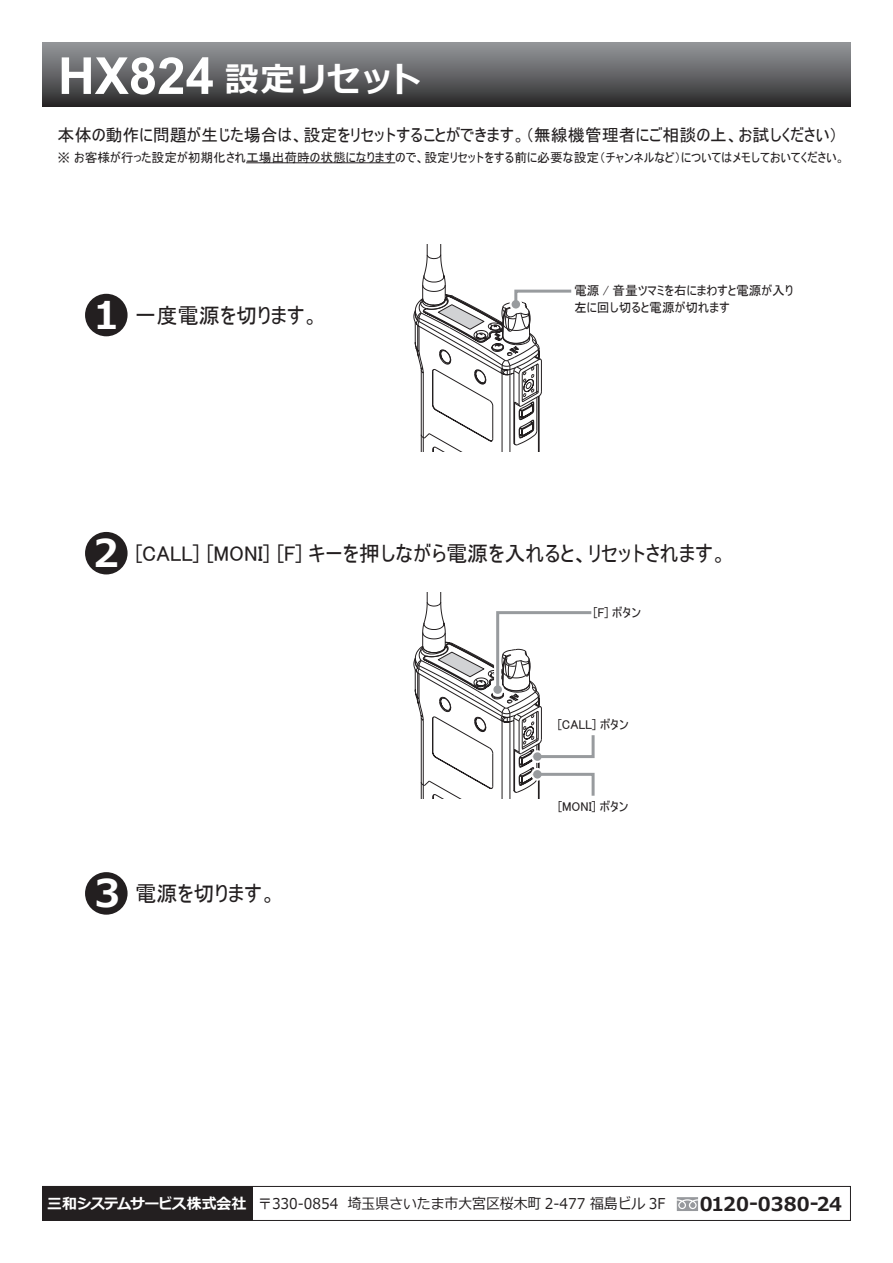
<style>
.page{position:relative;width:893px;height:1263px;background:#fff}
.page>*{position:absolute;margin:0;border:0;box-sizing:border-box;transform-origin:0 0}
.t1{font:700 51px "Arial";color:#fff}
.t2{font:700 38.25px "Meiryo";color:#fff}
.t3{font:700 34.05px "Meiryo";letter-spacing:-.01em;color:#fff}
.t4{font:21.3px "MS UI Gothic";color:#231f20}
.t5{font:700 19.2px "Meiryo";color:#231f20}
.t6{font:16.95px "MS UI Gothic";color:#231f20}
.t7{font:14.85px "Meiryo";color:#231f20;scale:.93 1}
.t8{font:12.75px/17px "MS UI Gothic";color:#231f20}
.s1{font-weight:700;color:#fff}
</style>
<div class="page">
<svg style="left:677px;top:1197px;width:21px;height:14px"></svg>
<div style="left:43px;top:1186px;width:210px;height:34px;background:#231f20"></div>
<div style="left:42px;top:1186px;width:809px;height:35px;border:1px solid #231f20"></div>
<div style="left:43px;top:43px;width:808px;height:63px;background:linear-gradient(to bottom,#97999d,#2c2b2c)"></div>
<div style="left:85px;top:294px;width:43px;height:42px;background:#231f20;border-radius:50%"></div>
<div style="left:85px;top:532px;width:43px;height:42px;background:#231f20;border-radius:50%"></div>
<div style="left:85px;top:872px;width:43px;height:43px;background:#231f20;border-radius:50%"></div>
<svg style="left:413px;top:245px;width:159px;height:206px"></svg>
<svg style="left:413px;top:592px;width:182px;height:207px"></svg>
<hr style="left:246px;top:162px;width:149px;height:1px;background:#231f20">
<h1 class="t1" style="left:58px;top:40px;width:157px">HX824</h1>
<h3 class="t3" style="left:225px;top:55px;width:198px">設定リセット</h3>
<h3 class="t6" style="left:58px;top:126px;width:782px">本体の動作に問題が生じた場合は、設定をリセットすることができます。（無線機管理者にご相談の上、お試しください）</h3>
<p class="t8" style="left:58px;top:149px;width:789px">※ お客様が行った設定が初期化され工場出荷時の状態になりますので、設定リセットをする前に必要な設定（チャンネルなど）についてはメモしておいてください。</p>
<h2 class="t2" style="left:93px;top:288px;width:27px">1</h2>
<h3 class="t4" style="left:135px;top:305px;width:185px">一度電源を切ります。</h3>
<p class="t8" style="left:574px;top:282px;width:220px">電源 / 音量ツマミを右にまわすと電源が入り左に回し切ると電源が切れます</p>
<h2 class="t2" style="left:93px;top:526px;width:27px">2</h2>
<h3 class="t4" style="left:135px;top:543px;width:594px">[CALL] [MONI] [F] キーを押しながら電源を入れると、リセットされます。</h3>
<p class="t8" style="left:593px;top:604px;width:49px">[F] ボタン</p>
<h2 class="t2" style="left:94px;top:866px;width:27px">3</h2>
<h3 class="t4" style="left:135px;top:883px;width:143px">電源を切ります。</h3>
<p class="t8" style="left:558px;top:716px;width:72px">[CALL] ボタン</p>
<p class="t8" style="left:558px;top:797px;width:72px">[MONI] ボタン</p>
<p class="t7" style="left:47px;top:1193px;width:666px"><span class="s1">三和システムサービス株式会社</span> 〒330-0854 埼玉県さいたま市大宮区桜木町 2-477 福島ビル 3F</p>
<h3 class="t5" style="left:700px;top:1190px;width:144px">0120-0380-24</h3>
</div>
